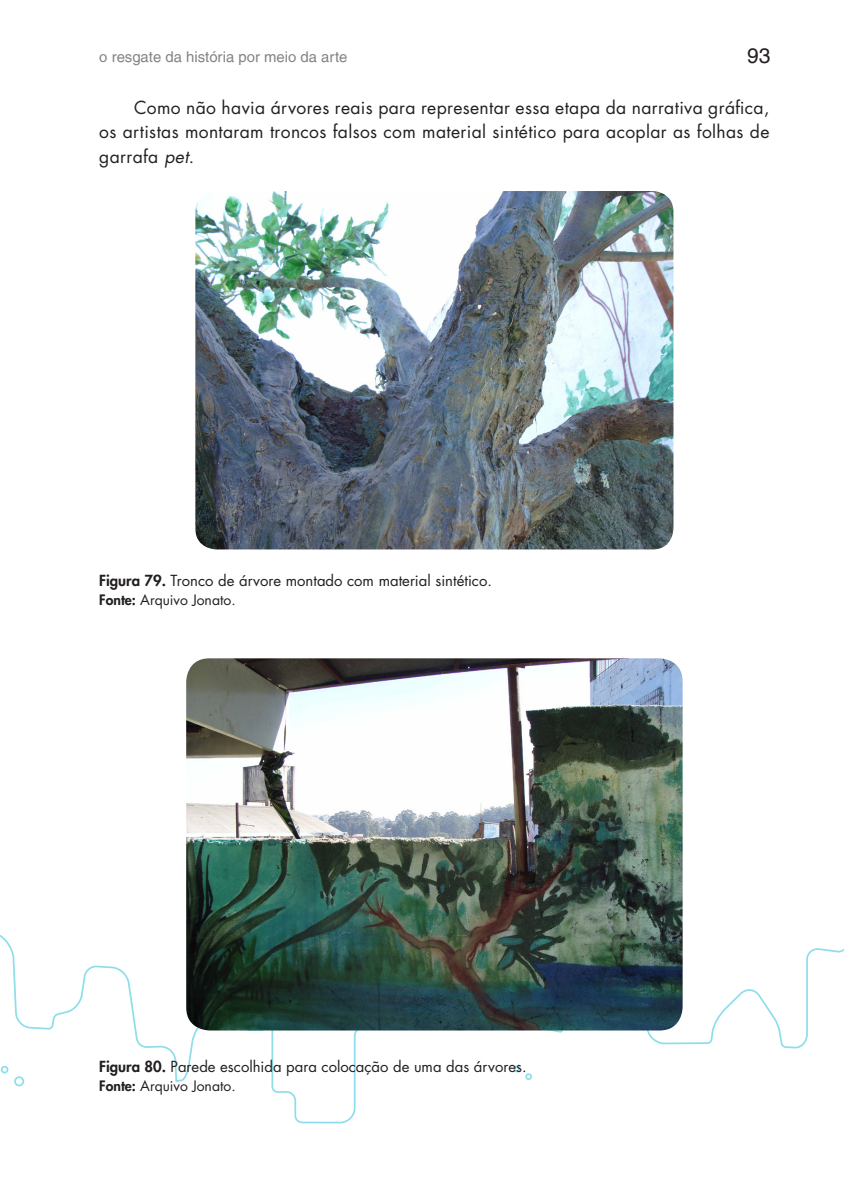
<style>
.page{position:relative;width:844px;height:1191px;background:#fff}
.page>*{position:absolute;margin:0;border:0;box-sizing:border-box;transform-origin:0 0}
.t1{font:21px "Helvetica LT";color:#231f20}
._01_Texto_geral{font:17.5px/24.5px "Futura Std";letter-spacing:.02em;color:#231f20;text-align:justify}
.legenda_figuras{font:14.88px "Futura Std";color:#231f20}
.t2{font:14.88px "Helvetica LT";color:#808285}
.fonte_imgs{font:14px "Futura Std";color:#231f20}
.s1{font-style:italic}
.s2{font-weight:800}
</style>
<div class="page">
<svg style="left:0;top:904px;width:843px;height:220px"></svg>
<img style="left:195px;top:191px;width:478px;height:358px">
<img style="left:186px;top:658px;width:496px;height:372px">
<p class="t2" style="left:99px;top:48px;width:250px">o resgate da história por meio da arte</p>
<p class="t1" style="left:747px;top:43px;width:25px">93</p>
<p class="_01_Texto_geral" style="left:99px;top:95px;width:671px;text-indent:35px">Como não havia árvores reais para representar essa etapa da narrativa gráfica, os artistas montaram troncos falsos com material sintético para acoplar as folhas de garrafa <span class="s1">pet</span>.</p>
<p class="legenda_figuras" style="left:99px;top:571px;width:394px"><span class="s2">Figura 79.</span> Tronco de árvore montado com material sintético.</p>
<p class="fonte_imgs" style="left:99px;top:591px;width:138px"><span class="s2">Fonte:</span> Arquivo Jonato.</p>
<p class="legenda_figuras" style="left:99px;top:1056px;width:428px"><span class="s2">Figura 80.</span> Parede escolhida para colocação de uma das árvores.</p>
<p class="fonte_imgs" style="left:99px;top:1077px;width:138px"><span class="s2">Fonte:</span> Arquivo Jonato.</p>
</div>
